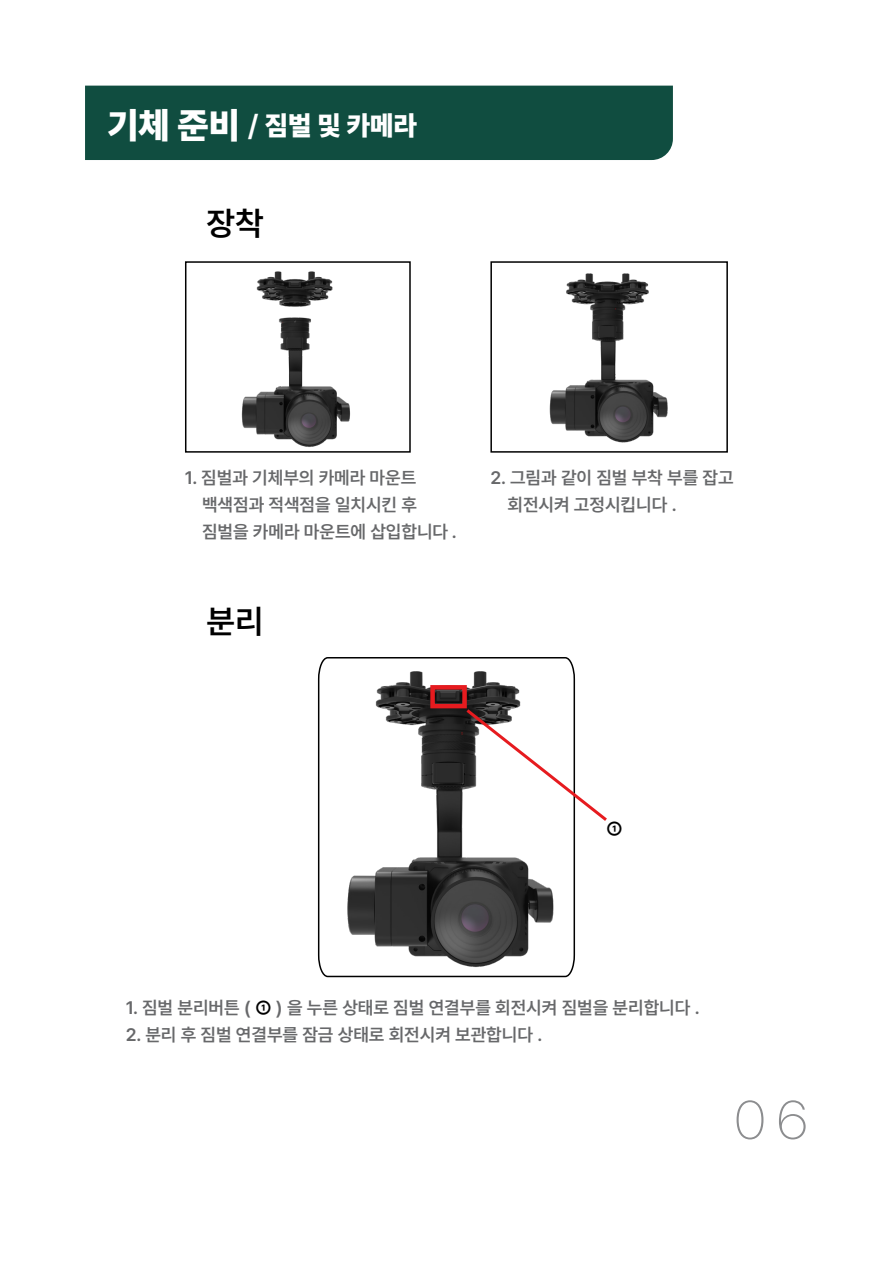
<style>
.page{position:relative;width:893px;height:1263px;background:#fff}
.page>*{position:absolute;margin:0;border:0;box-sizing:border-box;transform-origin:0 0}
.t1{font:100 54px "SF Pro Display";color:#8c8d8f}
.t2{font:600 33px "Pretendard";color:#000}
.t3{font:900 27px "Pretendard";color:#fff}
.t4{font:600 18px/27px "Pretendard";color:#67686a}
.t5{font:600 18px "Pretendard";color:#000}
.s1{font-size:36px}
.s2{font-weight:600;font-size:30px}
.s3{color:#000}
</style>
<div class="page">
<svg style="left:185px;top:261px;width:226px;height:192px"></svg>
<svg style="left:490px;top:261px;width:238px;height:192px"></svg>
<svg style="left:317px;top:657px;width:259px;height:321px"></svg>
<div style="left:85px;top:86px;width:588px;height:74px;background:#104d40"></div>
<div style="left:430px;top:685px;width:37px;height:23px;border:4px solid #e61b1f"></div>
<svg style="left:463px;top:706px;width:144px;height:118px"></svg>
<p class="t3" style="left:108px;top:105px;width:311px"><span class="s1">기체 준비</span> <span class="s2">/</span> 짐벌 및 카메라</p>
<p class="t2" style="left:207px;top:200px;width:59px">장착</p>
<p class="t4" style="left:202px;top:464px;width:256px;text-indent:-17px">1. 짐벌과 기체부의 카메라 마운트 백색점과 적색점을 일치시킨 후 짐벌을 카메라 마운트에 삽입합니다 .</p>
<p class="t2" style="left:207px;top:597px;width:59px">분리</p>
<p class="t4" style="left:490px;top:464px;width:245px">2. 그림과 같이 짐벌 부착 부를 잡고</p>
<p class="t4" style="left:507px;top:491px;width:171px">회전시켜 고정시킵니다 .</p>
<p class="t5" style="left:606px;top:815px;width:17px">①</p>
<p class="t4" style="left:126px;top:994px;width:576px">1. 짐벌 분리버튼 ( <span class="s3">①</span> ) 을 누른 상태로 짐벌 연결부를 회전시켜 짐벌을 분리합니다 .</p>
<p class="t4" style="left:126px;top:1021px;width:418px">2. 분리 후 짐벌 연결부를 잠금 상태로 회전시켜 보관합니다 .</p>
<p class="t1" style="left:734px;top:1089px;width:75px">06</p>
</div>
